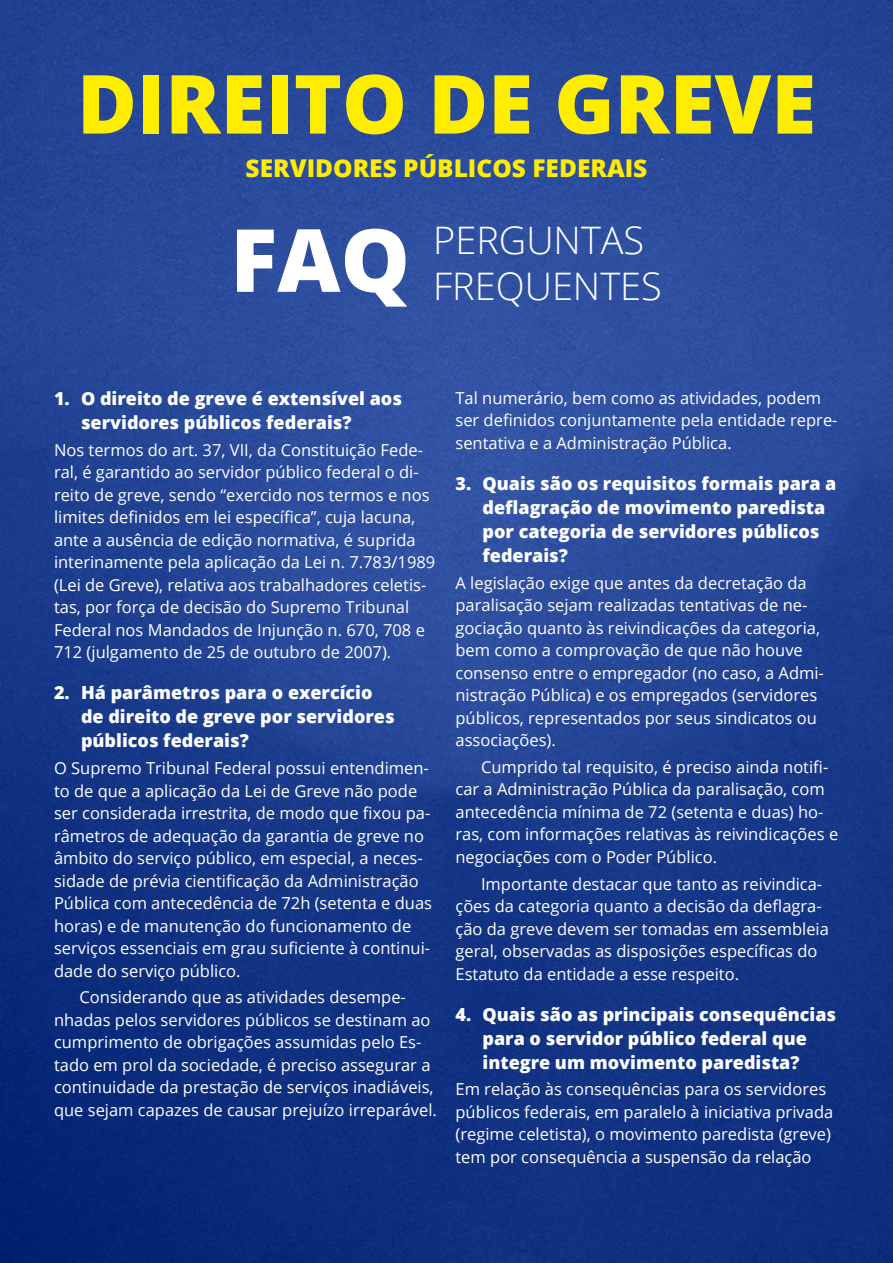
<style>
.page{position:relative;width:893px;height:1263px;background:#fff}
.page>*{position:absolute;margin:0;border:0;box-sizing:border-box;transform-origin:0 0}
.t1{font:800 87.15px "Open Sans";color:#fff}
.t2{font:800 81.6px "Open Sans";color:#ffed00}
.t3{font:300 37.95px/45.6px "Open Sans";color:#fff}
.t4{font:800 24.45px "Open Sans";color:#ffed00}
.t5{font:800 18px/24px "Open Sans";color:#fff}
.resposta{font:16.5px/22.5px "Open Sans";color:#fff}
.resposta2{font:16.5px/22.5px "Open Sans";color:#fff}
</style>
<div class="page">
<img style="left:0;top:0;width:893px;height:1263px">
<p class="t2" style="left:77px;top:42px;width:740px">DIREITO DE GREVE</p>
<p class="t4" style="left:246px;top:149px;width:403px">SERVIDORES PÚBLICOS FEDERAIS</p>
<p class="t1" style="left:230px;top:194px;width:181px">FAQ</p>
<p class="t3" style="left:433px;top:217px;width:230px">PERGUNTAS<br>FREQUENTES</p>
<p class="t5" style="left:81px;top:385px;width:323px;text-indent:-27px">1. O direito de greve é extensível aos servidores públicos federais?</p>
<p class="resposta" style="left:54px;top:438px;width:383px">Nos termos do art. 37, VII, da Constituição Fede&shy;ral, é garantido ao servidor público federal o di&shy;reito de greve, sendo “exercido nos termos e nos limites definidos em lei específica”, cuja lacuna, ante a ausência de edição normativa, é suprida interinamente pela aplicação da Lei n. 7.783/1989 (Lei de Greve), relativa aos trabalhadores celetis&shy;tas, por força de decisão do Supremo Tribunal Federal nos Mandados de Injunção n. 670, 708 e 712 (julgamento de 25 de outubro de 2007).</p>
<p class="t5" style="left:81px;top:680px;width:315px;text-indent:-27px">2. Há parâmetros para o exercício de direito de greve por servidores públicos federais?</p>
<p class="resposta" style="left:54px;top:756px;width:380px">O Supremo Tribunal Federal possui entendimen&shy;to de que a aplicação da Lei de Greve não pode ser considerada irrestrita, de modo que fixou pa&shy;râmetros de adequação da garantia de greve no âmbito do serviço público, em especial, a neces&shy;sidade de prévia cientificação da Administração Pública com antecedência de 72h (setenta e duas horas) e de manutenção do funcionamento de serviços essenciais em grau suficiente à continui&shy;dade do serviço público.</p>
<p class="resposta2" style="left:54px;top:986px;width:384px;text-indent:26px">Considerando que as atividades desempe&shy;nhadas pelos servidores públicos se destinam ao cumprimento de obrigações assumidas pelo Es&shy;tado em prol da sociedade, é preciso assegurar a continuidade da prestação de serviços inadiáveis, que sejam capazes de causar prejuízo irreparável.</p>
<p class="resposta2" style="left:455px;top:386px;width:384px">Tal numerário, bem como as atividades, podem ser definidos conjuntamente pela entidade repre&shy;sentativa e a Administração Pública.</p>
<p class="t5" style="left:482px;top:470px;width:355px;text-indent:-27px">3. Quais são os requisitos formais para a deflagração de movimento paredista por categoria de servidores públicos federais?</p>
<p class="resposta" style="left:455px;top:571px;width:370px">A legislação exige que antes da decretação da paralisação sejam realizadas tentativas de ne&shy;gociação quanto às reivindicações da categoria, bem como a comprovação de que não houve consenso entre o empregador (no caso, a Admi&shy;nistração Pública) e os empregados (servidores públicos, representados por seus sindicatos ou associações).</p>
<p class="resposta2" style="left:455px;top:755px;width:384px;text-indent:26px">Cumprido tal requisito, é preciso ainda notifi&shy;car a Administração Pública da paralisação, com antecedência mínima de 72 (setenta e duas) ho&shy;ras, com informações relativas às reivindicações e negociações com o Poder Público.</p>
<p class="resposta2" style="left:455px;top:872px;width:375px;text-indent:26px">Importante destacar que tanto as reivindica&shy;ções da categoria quanto a decisão da deflagra&shy;ção da greve devem ser tomadas em assembleia geral, observadas as disposições específicas do Estatuto da entidade a esse respeito.</p>
<p class="t5" style="left:455px;top:1001px;width:382px;text-align:center">4. Quais são as principais consequências para o servidor público federal que integre um movimento paredista?</p>
<p class="resposta" style="left:455px;top:1078px;width:379px">Em relação às consequências para os servidores públicos federais, em paralelo à iniciativa privada (regime celetista), o movimento paredista (greve) tem por consequência a suspensão da relação</p>
</div>
